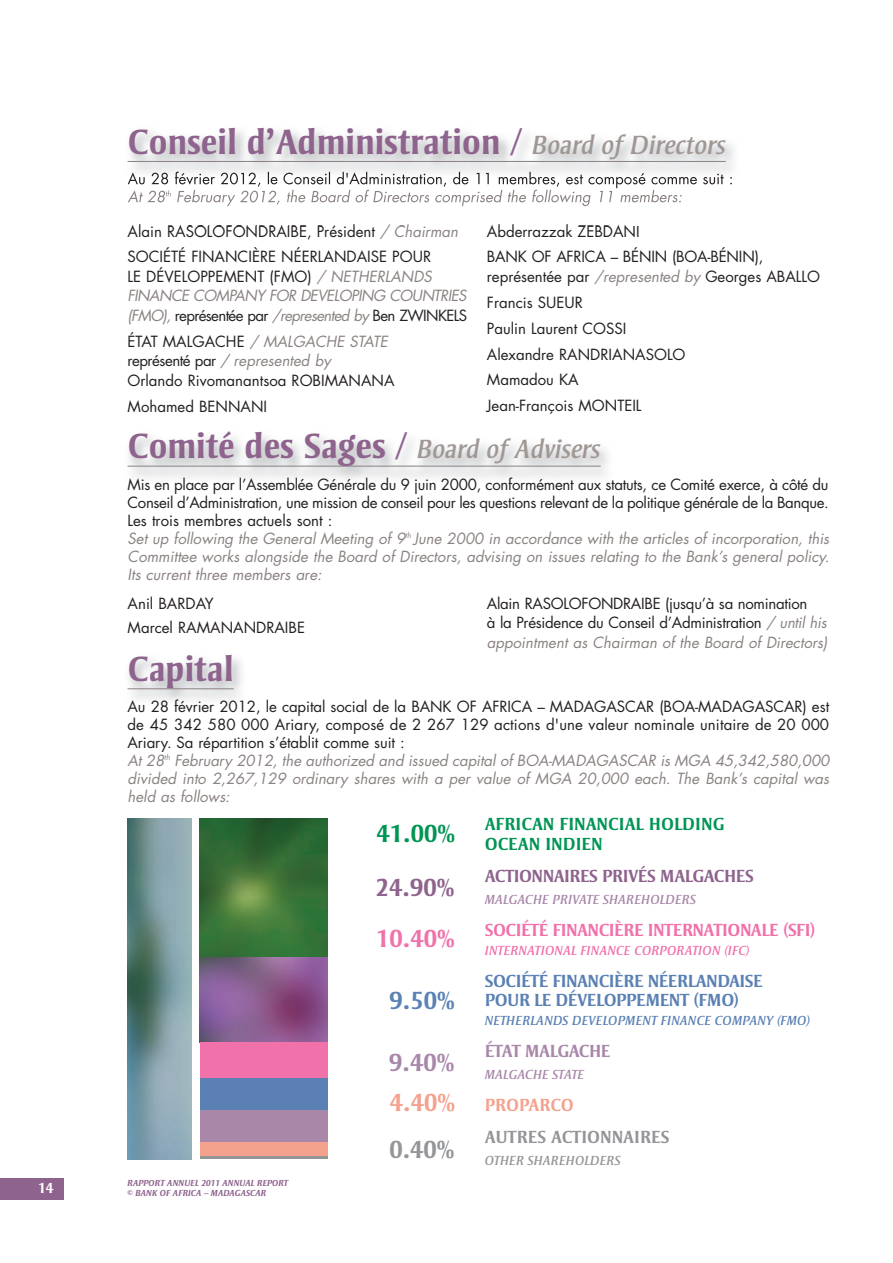
<style>
.page{position:relative;width:893px;height:1263px;background:#fff}
.page>*{position:absolute;margin:0;border:0;box-sizing:border-box;transform-origin:0 0}
.t1{font:700 36px "Strayhorn";color:#8e638d}
.t2{font:700 25.5px "Strayhorn";color:#009554}
.t3{font:700 18px/19.5px "Strayhorn";letter-spacing:-.025em;color:#5b81b4}
.t4{font:700 18px "Strayhorn";letter-spacing:-.025em;color:#f171ab}
.t5{font:700 18px/19.5px "Strayhorn";color:#009554}
.t6{font:700 18px/32.2px "Strayhorn";color:#939598}
.t7{font:700 18px "Strayhorn";letter-spacing:-.025em;color:#8e638d}
.t8{font:700 18px "Strayhorn";letter-spacing:-.025em;color:#a887a9}
.t9{font:15px/18px "Futura";letter-spacing:-.005em;color:#231f20}
.t10{font:italic 15px/19.5px "Futura";letter-spacing:-.035em;color:#8a8280}
.t11{font:700 15px "Strayhorn";color:#fff}
.t12{font:italic 13.5px "Strayhorn";color:#a887a9}
.t13{font:italic 13.5px "Strayhorn";color:#f171ab}
.t14{font:italic 13.5px "Strayhorn";color:#5b81b4}
.t15{font:italic 13.5px "Strayhorn";color:#939598}
.t16{font:italic 700 9px/10.8px "Strayhorn";color:#8e638d}
.s1{font-weight:400;font-style:italic;font-size:27px;color:#a09795}
.s2{font-style:italic;color:#8a8280}
.s3{font-style:normal;color:#231f20}
.s4{font-size:25.5px}
.s5{font-size:25.5px;color:#f4a18e}
.s6{color:#f4a18e}
</style>
<div class="page">
<div style="left:0;top:1178px;width:64px;height:21px;background:#8e638d"></div>
<hr style="left:128px;top:688px;width:106px;height:1px;background:#8a8280">
<hr style="left:128px;top:466px;width:473px;height:1px;background:#8a8280">
<img style="left:200px;top:818px;width:127px;height:140px">
<div style="left:200px;top:1078px;width:127px;height:32px;background:#5b81b4"></div>
<div style="left:200px;top:1110px;width:127px;height:32px;background:#a887a9"></div>
<svg style="left:200px;top:958px;width:127px;height:84px;background:#87598e"></svg>
<div style="left:200px;top:1042px;width:127px;height:36px;background:#f171ab"></div>
<div style="left:200px;top:1142px;width:127px;height:15px;background:#f4a18e"></div>
<hr style="left:200px;top:1157px;width:127px;height:2px;background:#939598">
<img style="left:127px;top:130px;width:607px;height:95px">
<img style="left:132px;top:224px;width:178px;height:1px">
<svg style="left:388px;top:224px;width:22px;height:1px"></svg>
<img style="left:491px;top:224px;width:135px;height:1px">
<img style="left:128px;top:172px;width:165px;height:15px">
<img style="left:128px;top:190px;width:37px;height:12px">
<svg style="left:166px;top:190px;width:5px;height:6px"></svg>
<img style="left:177px;top:190px;width:157px;height:16px">
<hr style="left:128px;top:161px;width:598px;height:1px;background:#8a8280">
<img style="left:128px;top:818px;width:63px;height:341px">
<p class="t11" style="left:38px;top:1182px;width:17px">14</p>
<h1 class="t1" style="left:128px;top:128px;width:600px">Conseil d’Administration / <span class="s1">Board of Directors</span></h1>
<p class="t9" style="left:128px;top:219px;width:332px;line-height:25.8px">Alain RASOLOFONDRAIBE, Président <span class="s2">/ Chairman<br></span>SOCIÉTÉ FINANCIÈRE NÉERLANDAISE POUR</p>
<p class="t10" style="left:128px;top:268px;width:341px"><span class="s3">LE DÉVELOPPEMENT (FMO)</span> / NETHERLANDS<br>FINANCE COMPANY FOR DEVELOPING COUNTRIES (FMO), <span class="s3">représentée par</span> /represented by <span class="s3">Ben ZWINKELS</span></p>
<p class="t9" style="left:128px;top:333px;width:269px;line-height:19.5px">ÉTAT MALGACHE <span class="s2">/ MALGACHE STATE </span>représenté par <span class="s2">/ represented by<br></span>Orlando Rivomanantsoa ROBIMANANA</p>
<p class="t9" style="left:128px;top:398px;width:141px">Mohamed BENNANI</p>
<p class="t9" style="left:487px;top:219px;width:278px;line-height:25.8px">Abderrazzak ZEBDANI<br>BANK OF AFRICA – BÉNIN (BOA-BÉNIN),</p>
<p class="t9" style="left:487px;top:265px;width:335px;line-height:26px">représentée par <span class="s2">/represented by</span> Georges ABALLO<br>Francis SUEUR<br>Paulin Laurent COSSI<br>Alexandre RANDRIANASOLO<br>Mamadou KA<br>Jean-François MONTEIL</p>
<h1 class="t1" style="left:128px;top:433px;width:475px">Comité des Sages / <span class="s1">Board of Advisers</span></h1>
<p class="t9" style="left:128px;top:477px;width:703px">Mis en place par l’Assemblée Générale du 9 juin 2000, conformément aux statuts, ce Comité exerce, à côté du Conseil d’Administration, une mission de conseil pour les questions relevant de la politique générale de la Banque.<br>Les trois membres actuels sont :<br><span class="s2">Set up following the General Meeting of 9</span><sup>th</sup> <span class="s2">June 2000 in accordance with the articles of incorporation, this Committee works alongside the Board of Directors, advising on issues relating to the Bank’s general policy.<br>Its current three members are:</span></p>
<p class="t9" style="left:128px;top:593px;width:179px;line-height:23.7px">Anil BARDAY<br>Marcel RAMANANDRAIBE</p>
<p class="t9" style="left:487px;top:595px;width:342px;line-height:19.5px">Alain RASOLOFONDRAIBE (jusqu’à sa nomination<br>à la Présidence du Conseil d’Administration <span class="s2">/ until his appointment as Chairman of the Board of Directors)</span></p>
<h1 class="t1" style="left:128px;top:655px;width:108px">Capital</h1>
<p class="t9" style="left:128px;top:699px;width:703px">Au 28 février 2012, le capital social de la BANK OF AFRICA – MADAGASCAR (BOA-MADAGASCAR) est de 45 342 580 000 Ariary, composé de 2 267 129 actions d'une valeur nominale unitaire de 20 000<br>Ariary. Sa répartition s’établit comme suit :<br><span class="s2">At 28</span><sup>th</sup> <span class="s2">February 2012, the authorized and issued capital of BOA-MADAGASCAR is MGA 45,342,580,000 divided into 2,267,129 ordinary shares with a per value of MGA 20,000 each. The Bank’s capital was held as follows:</span></p>
<p class="t16" style="left:128px;top:1178px;width:162px">RAPPORT ANNUEL 2011 ANNUAL REPORT © BANK OF AFRICA – MADAGASCAR</p>
<h2 class="t2" style="left:377px;top:824px;width:80px">41.00%</h2>
<p class="t5" style="left:485px;top:816px;width:241px">AFRICAN FINANCIAL HOLDING<br>OCEAN INDIEN</p>
<p class="t7" style="left:485px;top:869px;width:271px">ACTIONNAIRES PRIVÉS MALGACHES</p>
<p class="t12" style="left:376px;top:894px;width:321px"><sup>24.90%</sup> MALGACHE PRIVATE SHAREHOLDERS</p>
<p class="t4" style="left:485px;top:923px;width:332px">SOCIÉTÉ FINANCIÈRE INTERNATIONALE (SFI)</p>
<p class="t13" style="left:376px;top:945px;width:375px"><sup>10.40%</sup> INTERNATIONAL FINANCE CORPORATION (IFC)</p>
<p class="t3" style="left:390px;top:973px;width:375px;text-indent:95px">SOCIÉTÉ FINANCIÈRE NÉERLANDAISE<br><span class="s4">9.50%</span> POUR LE DÉVELOPPEMENT (FMO)</p>
<p class="t14" style="left:485px;top:1015px;width:327px">NETHERLANDS DEVELOPMENT FINANCE COMPANY (FMO)</p>
<p class="t8" style="left:485px;top:1044px;width:127px">ÉTAT MALGACHE</p>
<p class="t12" style="left:389px;top:1069px;width:197px"><sup>9.40%</sup> MALGACHE STATE</p>
<p class="t6" style="left:485px;top:1090px;width:186px;text-indent:-95px"><span class="s5">4.40%</span> <span class="s6">PROPARCO<br></span>AUTRES ACTIONNAIRES</p>
<p class="t15" style="left:389px;top:1155px;width:233px"><sup>0.40%</sup> OTHER SHAREHOLDERS</p>
</div>
